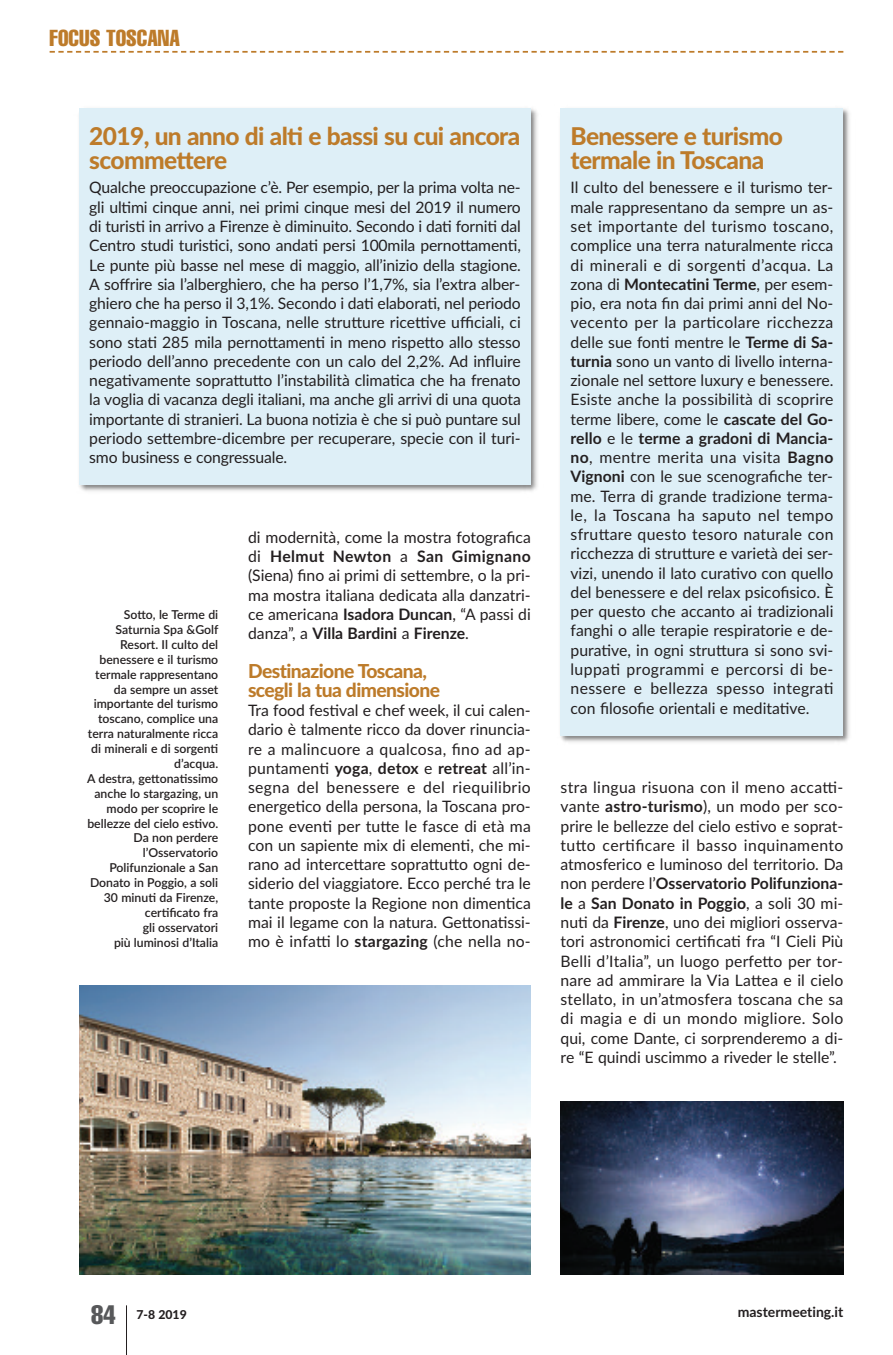
<style>
.page{position:relative;width:893px;height:1355px;background:#fff}
.page>*{position:absolute;margin:0;border:0;box-sizing:border-box;transform-origin:0 0}
.t1{font:extra-condensed 26.25px "Helvetica";color:#57585a}
.t2{font:800 24.5px/24.5px "Lato";letter-spacing:-.025em;color:#bd7b2a}
.t3{font:extra-condensed 22.75px "Helvetica";color:#bd7b2a}
.t4{font:800 19.25px/19.2px "Lato";letter-spacing:-.03em;color:#bd7b2a}
.t5{font:15.75px/19.2px "Lato";color:#231f20;text-align:justify}
.t6{font:700 14px "Lato";color:#231f20}
.t7{font:600 12.25px/14.9px "Lato";color:#231f20;text-align:right}
.t8{font:800 12.25px "Lato";color:#231f20}
.s1{font-weight:700}
</style>
<div class="page">
<hr style="left:126px;top:1305px;width:1px;height:49px;background:#231f20">
<svg style="left:50px;top:51px;width:793px;height:2px"></svg>
<img style="left:79px;top:108px;width:459px;height:383px">
<div style="left:79px;top:108px;width:452px;height:377px;background:#deeff7"></div>
<img style="left:560px;top:108px;width:290px;height:634px">
<div style="left:561px;top:108px;width:282px;height:627px;background:#deeff7"></div>
<img style="left:79px;top:985px;width:452px;height:289px">
<img style="left:561px;top:1101px;width:282px;height:173px">
<h3 class="t3" style="left:50px;top:30px;width:132px">FOCUS TOSCANA</h3>
<h2 class="t2" style="left:89px;top:124px;width:432px">2019, un anno di alti e bassi su cui ancora scommettere</h2>
<p class="t5" style="left:89px;top:178px;width:433px">Qualche preoccupazione c’è. Per esempio, per la prima volta ne&shy;gli ultimi cinque anni, nei primi cinque mesi del 2019 il numero di turisti in arrivo a Firenze è diminuito. Secondo i dati forniti dal Centro studi turistici, sono andati persi 100mila pernottamenti, Le punte più basse nel mese di maggio, all’inizio della stagione. a soffrire sia l’alberghiero, che ha perso l’1,7%, sia l’extra alber&shy;ghiero che ha perso il 3,1%. Secondo i dati elaborati, nel periodo gennaio-maggio in toscana, nelle strutture ricettive ufficiali, ci sono stati 285 mila pernottamenti in meno rispetto allo stesso periodo dell’anno precedente con un calo del 2,2%. ad influire negativamente soprattutto l’instabilità climatica che ha frenato la voglia di vacanza degli italiani, ma anche gli arrivi di una quota importante di stranieri. La buona notizia è che si può puntare sul periodo settembre-dicembre per recuperare, specie con il turi&shy;smo business e congressuale.</p>
<p class="t7" style="left:87px;top:607px;width:133px">Sotto, le Terme di<br>Saturnia Spa &amp;Golf<br>Resort. Il culto del benessere e il turismo termale rappresentano da sempre un asset importante del turismo toscano, complice una terra naturalmente ricca di minerali e di sorgenti d’acqua.<br>A destra, gettonatissimo anche lo stargazing, un modo per scoprire le bellezze del cielo estivo.<br>Da non perdere l’Osservatorio<br>Polifunzionale a San<br>Donato in Poggio, a soli<br>30 minuti da Firenze, certificato fra<br>gli osservatori<br>più luminosi d’Italia</p>
<p class="t5" style="left:248px;top:527px;width:284px">di modernità, come la mostra fotografica di <span class="s1">Helmut Newton</span> a <span class="s1">San Gimignano </span>(Siena) fino ai primi di settembre, o la pri&shy;ma mostra italiana dedicata alla danzatri&shy;ce americana <span class="s1">Isadora Duncan</span>, “a passi di danza”, a <span class="s1">Villa Bardini</span> a <span class="s1">Firenze</span>.</p>
<p class="t4" style="left:248px;top:661px;width:194px">Destinazione Toscana, scegli la tua dimensione</p>
<p class="t5" style="left:248px;top:701px;width:284px">tra food festival e chef week, il cui calen&shy;dario è talmente ricco da dover rinuncia&shy;re a malincuore a qualcosa, fino ad ap&shy;puntamenti <span class="s1">yoga</span>, <span class="s1">detox</span> e <span class="s1">retreat</span> all’in&shy;segna del benessere e del riequilibrio energetico della persona, la toscana pro&shy;pone eventi per tutte le fasce di età ma con un sapiente mix di elementi, che mi&shy;rano ad intercettare soprattutto ogni de&shy;siderio del viaggiatore. Ecco perché tra le tante proposte la Regione non dimentica mai il legame con la natura. Gettonatissi&shy;mo è infatti lo <span class="s1">stargazing</span> (che nella no-</p>
<h2 class="t2" style="left:570px;top:124px;width:214px">Benessere e turismo termale in Toscana</h2>
<p class="t5" style="left:570px;top:178px;width:264px">Il culto del benessere e il turismo ter&shy;male rappresentano da sempre un as&shy;set importante del turismo toscano, complice una terra naturalmente ricca di minerali e di sorgenti d’acqua. La zona di <span class="s1">Montecatini Terme</span>, per esem&shy;pio, era nota fin dai primi anni del no&shy;vecento per la particolare ricchezza delle sue fonti mentre le <span class="s1">Terme di Sa&shy;turnia</span> sono un vanto di livello interna&shy;zionale nel settore luxury e benessere.<br>Esiste anche la possibilità di scoprire terme libere, come le <span class="s1">cascate del Go&shy;rello</span> e le <span class="s1">terme a gradoni di Mancia&shy;no</span>, mentre merita una visita <span class="s1">Bagno Vignoni</span> con le sue scenografiche ter&shy;me. terra di grande tradizione terma&shy;le, la toscana ha saputo nel tempo sfruttare questo tesoro naturale con ricchezza di strutture e varietà dei ser&shy;vizi, unendo il lato curativo con quello del benessere e del relax psicofisico. È per questo che accanto ai tradizionali fanghi o alle terapie respiratorie e de&shy;purative, in ogni struttura si sono svi&shy;luppati programmi e percorsi di be&shy;nessere e bellezza spesso integrati con filosofie orientali e meditative.</p>
<p class="t5" style="left:561px;top:778px;width:284px">stra lingua risuona con il meno accatti&shy;vante <span class="s1">astro-turismo</span>), un modo per sco&shy;prire le bellezze del cielo estivo e soprat&shy;tutto certificare il basso inquinamento atmosferico e luminoso del territorio. Da non perdere l’<span class="s1">Osservatorio Polifunziona&shy;le</span> a <span class="s1">San Donato in Poggio</span>, a soli 30 mi&shy;nuti da <span class="s1">Firenze</span>, uno dei migliori osserva&shy;tori astronomici certificati fra “I Cieli Più Belli d’Italia”, un luogo perfetto per tor&shy;nare ad ammirare la Via Lattea e il cielo stellato, in un’atmosfera toscana che sa di magia e di un mondo migliore. Solo qui, come Dante, ci sorprenderemo a di&shy;re “E quindi uscimmo a riveder le stelle”.</p>
<h1 class="t1" style="left:91px;top:1305px;width:26px">84</h1>
<p class="t8" style="left:136px;top:1307px;width:52px">7-8 2019</p>
<p class="t6" style="left:738px;top:1303px;width:107px">mastermeeting.it</p>
</div>
